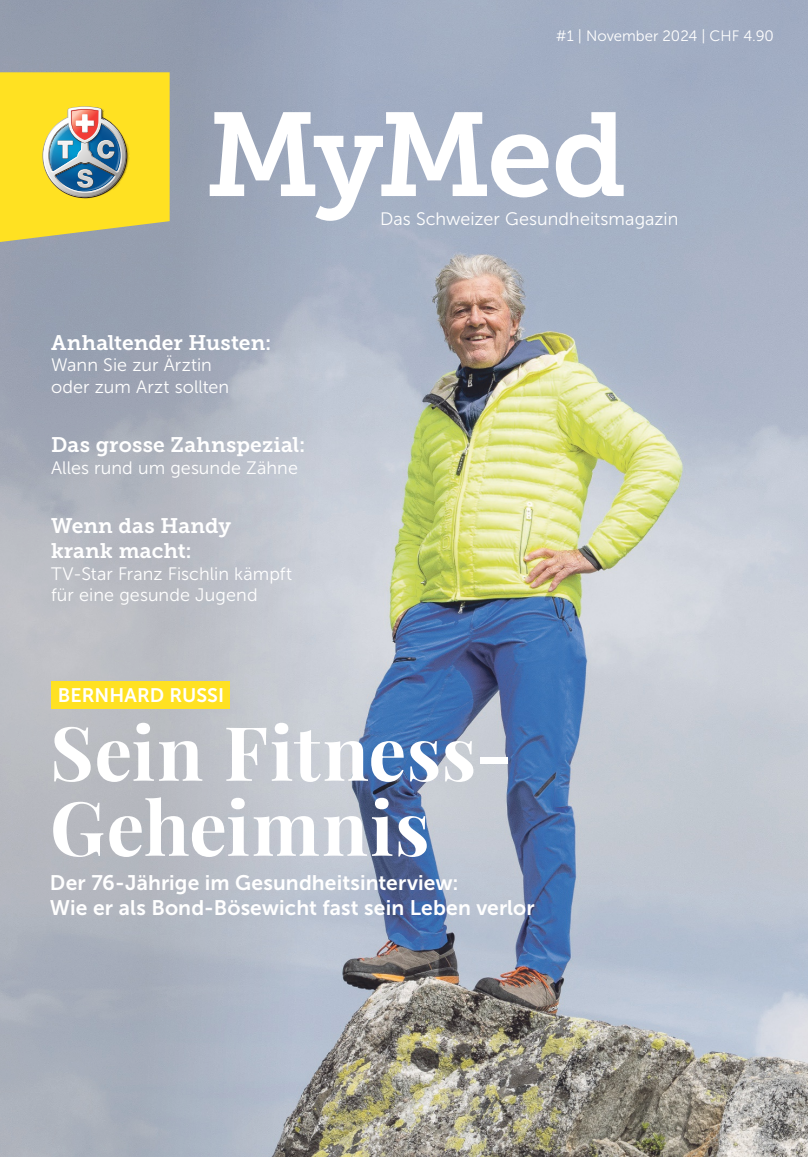
<style>
.page{position:relative;width:808px;height:1157px;background:#fff}
.page>*{position:absolute;margin:0;border:0;box-sizing:border-box;transform-origin:0 0}
.t1{font:118.2px "Museo Slab 700";letter-spacing:-.05em;color:#fff}
.t2{font:700 75px/75px "Playfair Display";letter-spacing:.01em;color:#fff}
.t3{font:21px/25.5px "Museo Sans 700";letter-spacing:.005em;color:#fff}
.t4{font:21px/25.2px "Museo Slab 700";letter-spacing:.005em;color:#fff}
.t5{font:19.5px "Museo Sans 700";letter-spacing:.005em;color:#fff}
.t6{font:18px/21.6px "Museo Sans 300";letter-spacing:.005em;color:#fff}
.t7{font:15px "Museo Sans 300";color:#fff}
</style>
<div class="page">
<img style="left:349px;top:0;width:459px;height:1157px">
<svg style="left:0;top:0;width:349px;height:1157px;background:#adb3bf"></svg>
<svg style="left:0;top:72px;width:170px;height:170px;background:#decd47"></svg>
<div style="left:51px;top:681px;width:179px;height:27px;background:#ffe122"></div>
<p class="t7" style="left:556px;top:28px;width:219px">#1 | November 2024 | CHF 4.90</p>
<h1 class="t1" style="left:205px;top:88px;width:424px">MyMed</h1>
<p class="t6" style="left:380px;top:208px;width:300px">Das Schweizer Gesundheitsmagazin</p>
<p class="t4" style="left:51px;top:330px;width:222px">Anhaltender Husten:</p>
<p class="t6" style="left:51px;top:354px;width:180px">Wann Sie zur Ärztin oder zum Arzt sollten</p>
<p class="t4" style="left:51px;top:432px;width:256px">Das grosse Zahnspezial:</p>
<p class="t6" style="left:51px;top:457px;width:249px">Alles rund um gesunde Zähne</p>
<p class="t4" style="left:51px;top:513px;width:182px">Wenn das Handy krank macht:</p>
<p class="t6" style="left:51px;top:563px;width:243px">TV-Star Franz Fischlin kämpft für eine gesunde Jugend</p>
<p class="t5" style="left:58px;top:684px;width:168px">BERNHARD RUSSI</p>
<h2 class="t2" style="left:50px;top:708px;width:464px">Sein Fitness-<br>Geheimnis</h2>
<p class="t3" style="left:50px;top:870px;width:486px">Der 76-Jährige im Gesundheitsinterview:<br>Wie er als Bond-Bösewicht fast sein Leben verlor</p>
</div>
